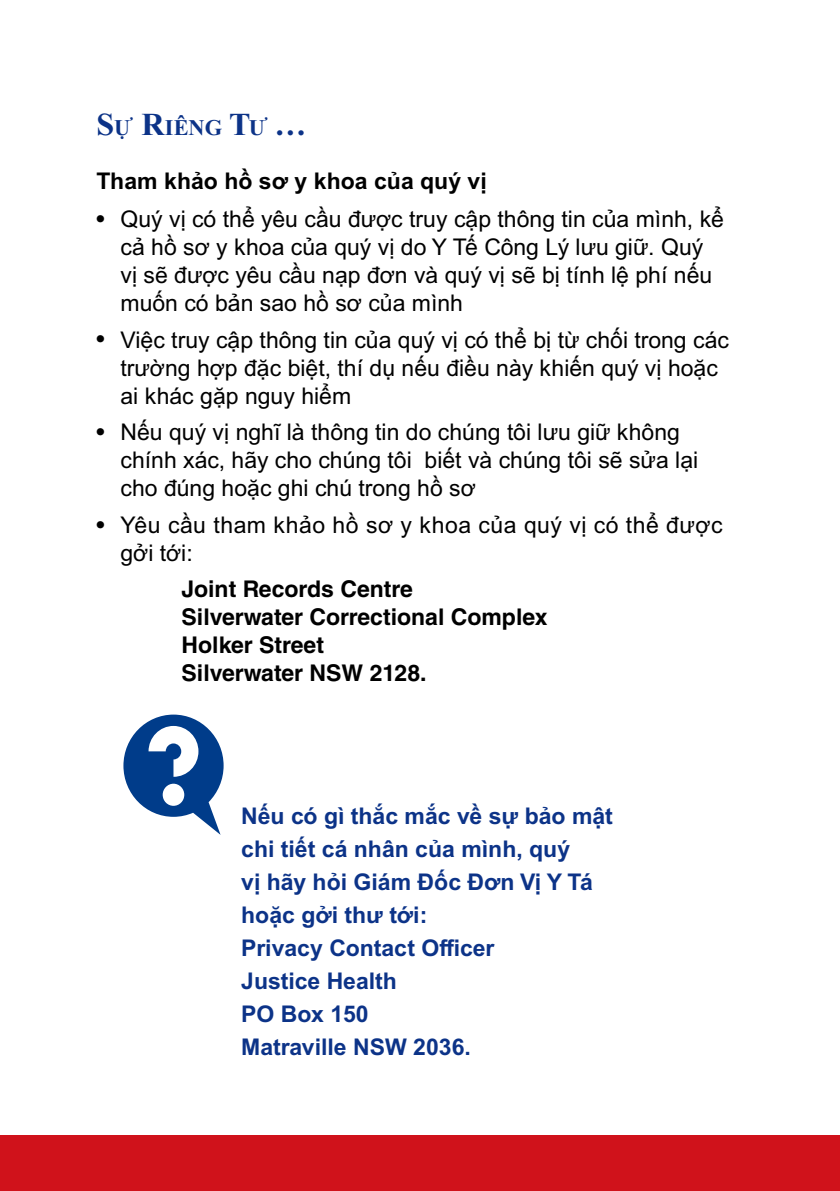
<style>
.page{position:relative;width:840px;height:1191px;background:#fff}
.page>*{position:absolute;margin:0;border:0;box-sizing:border-box;transform-origin:0 0}
.t1{font:23px/28px "VEET Helv";color:#000}
.t2{font:700 23px/33px "VEET Helv";color:#0c3388}
.t3{font:700 23px/28px "Helvetica LT Std";color:#000}
.t4{font:23px/28px "VEET Helv";letter-spacing:.02em;color:#000}
.t5{font:700 23px "VEET Helv";color:#000}
.t6{font:700 22.4px "VEET Times";color:#0c3388}
.s1{font-size:32px}
.s2{font-family:"Helvetica LT Std"}
</style>
<div class="page">
<div style="left:0;top:1135px;width:839px;height:56px;background:#d0121b"></div>
<svg style="left:123px;top:714px;width:100px;height:121px"></svg>
<p class="t6" style="left:96px;top:111px;width:211px"><span class="s1">S</span>ự <span class="s1">R</span>iêng <span class="s1">T</span>ư <span class="s1">…</span></p>
<p class="t5" style="left:96px;top:166px;width:391px">Tham khảo hồ sơ y khoa của quý vị</p>
<p class="t1" style="left:120px;top:205px;width:604px;text-indent:-24px"><span class="s2">•</span> Quý vị có thể yêu cầu được truy cập thông tin của mình, kể cả hồ sơ y khoa của quý vị do Y Tế Công Lý lưu giữ. Quý vị sẽ được yêu cầu nạp đơn và quý vị sẽ bị tính lệ phí nếu muốn có bản sao hồ sơ của mình</p>
<p class="t1" style="left:120px;top:325px;width:609px;text-indent:-24px"><span class="s2">•</span> Việc truy cập thông tin của quý vị có thể bị từ chối trong các trường hợp đặc biệt, thí dụ nếu điều này khiến quý vị hoặc ai khác gặp nguy hiểm</p>
<p class="t1" style="left:120px;top:418px;width:579px;text-indent:-24px"><span class="s2">•</span> Nếu quý vị nghĩ là thông tin do chúng tôi lưu giữ không chính xác, hãy cho chúng tôi biết và chúng tôi sẽ sửa lại cho đúng hoặc ghi chú trong hồ sơ</p>
<p class="t4" style="left:120px;top:510px;width:603px;text-indent:-24px"><span class="s2">•</span> Yêu cầu tham khảo hồ sơ y khoa của quý vị có thể được gởi tới:</p>
<p class="t3" style="left:181px;top:574px;width:367px">Joint Records Centre<br>Silverwater Correctional Complex<br>Holker Street<br>Silverwater NSW 2128.</p>
<p class="t2" style="left:241px;top:799px;width:373px">Nếu có gì thắc mắc về sự bảo mật chi tiết cá nhân của mình, quý<br>vị hãy hỏi Giám Đốc Đơn Vị Y Tá hoặc gởi thư tới:<br>Privacy Contact Officer<br>Justice Health<br>PO Box 150<br>Matraville NSW 2036.</p>
</div>
